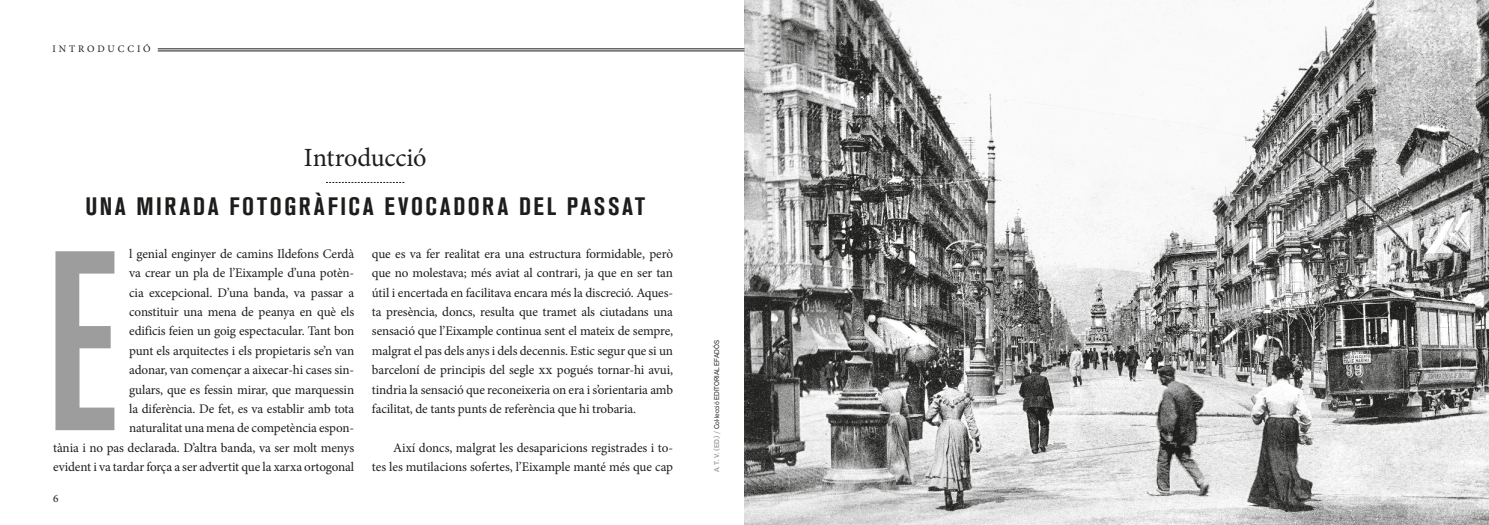
<style>
.page{position:relative;width:1489px;height:525px;background:#fff}
.page>*{position:absolute;margin:0;border:0;box-sizing:border-box;transform-origin:0 0}
.t1{font:500 condensed 253.12px "Akzidenz Grotesk BQ";color:#9d9d9d}
.t2{font:26.25px "Minion Pro";letter-spacing:-.005em;color:#1d1d1b}
.t3{font:700 condensed 25px "Akzidenz Grotesk BQ";letter-spacing:.105em;color:#1d1d1b}
.t4{font:13.12px/19.4px "Minion Pro";letter-spacing:-.01em;color:#1d1d1b;text-align:right}
.t5{font:11.25px "Minion Pro";color:#1d1d1b}
.t6{font:10px "Minion Pro";letter-spacing:.29em;color:#1d1d1b}
.t7{font:6.88px "Akzid Grtsk Next";color:#1d1d1b}
.s1{font-weight:500;color:#9d9d9d}
</style>
<div class="page">
<img style="left:744px;top:0;width:744px;height:524px">
<hr style="left:158px;top:49px;width:586px;height:1px;background:#1d1d1b">
<hr style="left:158px;top:51px;width:586px;height:1px;background:#1d1d1b">
<svg style="left:326px;top:182px;width:78px;height:1px"></svg>
<p class="t6" style="left:52px;top:42px;width:100px">INTRODUCCIÓ</p>
<h2 class="t2" style="left:304px;top:140px;width:124px">Introducció</h2>
<h3 class="t3" style="left:85px;top:191px;width:561px">UNA MIRADA FOTOGRÀFICA EVOCADORA DEL PASSAT</h3>
<p class="t4" style="left:53px;top:244px;width:302px">l genial enginyer de camins Ildefons Cerdà<br>va crear un pla de l’Eixample d’una potèn-<br>cia excepcional. D’una banda, va passar a<br>constituir una mena de peanya en què els<br>edificis feien un goig espectacular. Tant bon<br>punt els arquitectes i els propietaris se’n van<br>adonar, van començar a aixecar-hi cases sin-<br>gulars, que es fessin mirar, que marquessin<br>la diferència. De fet, es va establir amb tota<br>naturalitat una mena de competència espon-<br>tània i no pas declarada. D’altra banda, va ser molt menys evident i va tardar força a ser advertit que la xarxa ortogonal</p>
<p class="t4" style="left:372px;top:244px;width:302px;text-align:justify">que es va fer realitat era una estructura formidable, però que no molestava; més aviat al contrari, ja que en ser tan útil i encertada en facilitava encara més la discreció. Aques&shy;ta presència, doncs, resulta que tramet als ciutadans una sensació que l’Eixample continua sent el mateix de sempre, malgrat el pas dels anys i dels decennis. Estic segur que si un barceloní de principis del segle xx pogués tornar-hi avui, tindria la sensació que reconeixeria on era i s’orientaria amb facilitat, de tants punts de referència que hi trobaria.</p>
<h1 class="t1" style="left:45px;top:199px;width:75px">E</h1>
<p class="t4" style="left:372px;top:437px;width:302px">Així doncs, malgrat les desaparicions registrades i to-<br>tes les mutilacions sofertes, l’Eixample manté més que cap</p>
<p class="t5" style="left:53px;top:491px;width:7px">6</p>
<p class="t7" style="left:712px;top:472px;width:133px;rotate:-90deg"><span class="s1">A. T. V. (ED.) /</span> Col·lecció EDITORIAL EFADÓS</p>
</div>
